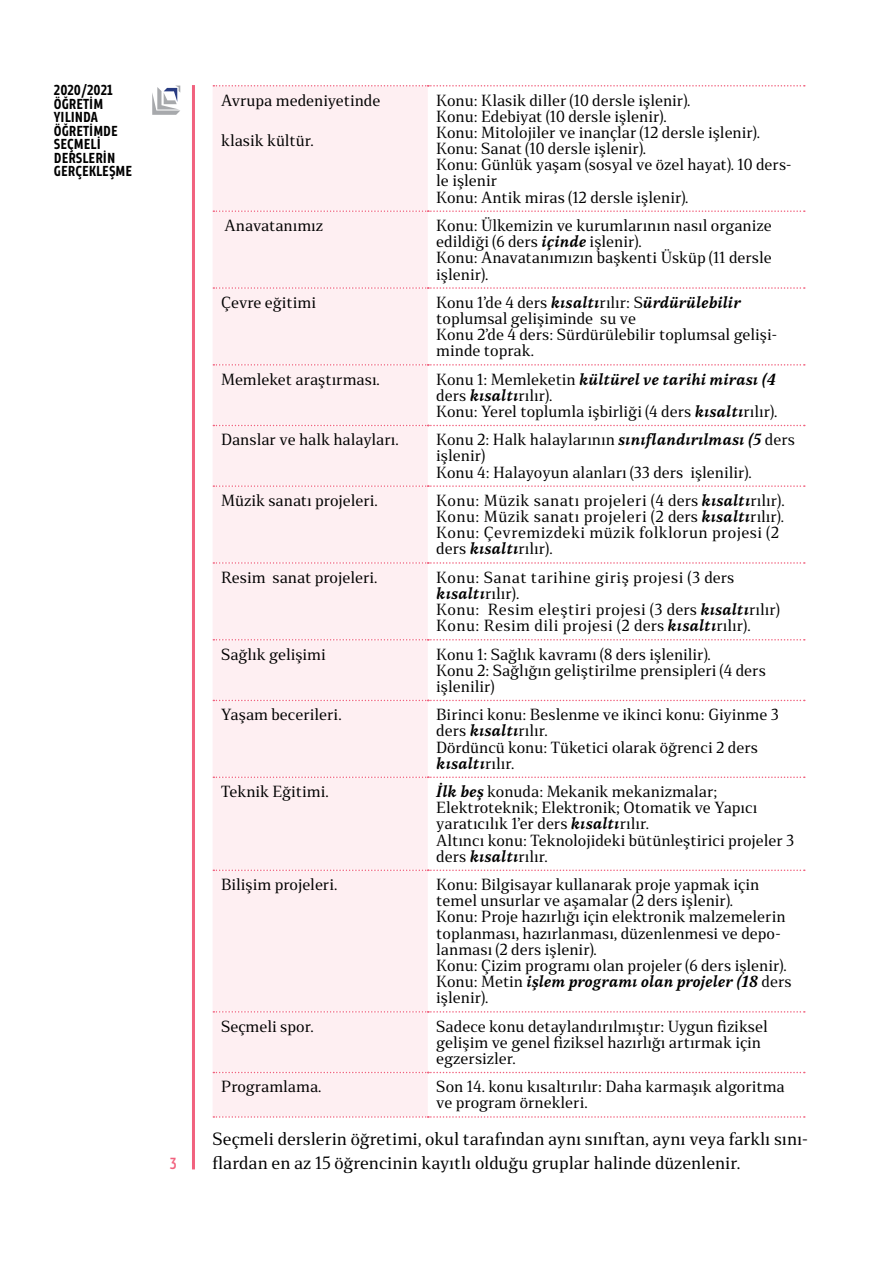
<style>
.page{position:relative;width:893px;height:1263px;background:#fff}
.page>*{position:absolute;margin:0;border:0;box-sizing:border-box;transform-origin:0 0}
.t1{font:16.5px/24px "Stobi Serif";color:#000}
.t2{font:15px/16.2px "Stobi Serif";color:#000}
.t3{font:15px/16.2px "Stobi Serif";letter-spacing:.03em;color:#000}
.t4{font:700 15px "Stobi Serif It";color:#000}
.t5{font:500 15px "Stobi Sans Cn";color:#f1627e}
.t6{font:700 13.5px/13.5px "Stobi Sans Cn";color:#000}
.s1{font-family:"Stobi Serif It";font-weight:700}
.s2{font-family:"Stobi Serif";font-weight:400}
</style>
<div class="page">
<hr style="left:192px;top:85px;width:3px;height:1084px;background:#f1627e">
<svg style="left:152px;top:86px;width:28px;height:29px"></svg>
<div style="left:213px;top:87px;width:215px;height:1029px;background:#feeff2"></div>
<svg style="left:213px;top:85px;width:592px;height:2px"></svg>
<svg style="left:213px;top:210px;width:592px;height:2px"></svg>
<svg style="left:213px;top:287px;width:592px;height:2px"></svg>
<svg style="left:213px;top:364px;width:592px;height:2px"></svg>
<svg style="left:213px;top:425px;width:592px;height:1px"></svg>
<svg style="left:213px;top:485px;width:592px;height:2px"></svg>
<svg style="left:213px;top:562px;width:592px;height:2px"></svg>
<svg style="left:213px;top:639px;width:592px;height:1px"></svg>
<svg style="left:213px;top:700px;width:592px;height:1px"></svg>
<svg style="left:213px;top:776px;width:592px;height:2px"></svg>
<svg style="left:213px;top:869px;width:592px;height:2px"></svg>
<svg style="left:213px;top:1011px;width:592px;height:2px"></svg>
<svg style="left:213px;top:1072px;width:592px;height:1px"></svg>
<svg style="left:213px;top:1116px;width:592px;height:2px"></svg>
<p class="t6" style="left:54px;top:83px;width:80px">2020/2021<br>ÖĞRETİM<br>YILINDA<br>ÖĞRETİMDE<br>SEÇMELİ<br>DERSLERİN<br>GERÇEKLEŞME</p>
<p class="t2" style="left:221px;top:92px;width:161px">Avrupa medeniyetinde</p>
<p class="t2" style="left:221px;top:132px;width:94px">klasik kültür.</p>
<p class="t2" style="left:436px;top:92px;width:357px">Konu: Klasik diller (10 dersle işlenir).<br>Konu: Edebiyat (10 dersle işlenir).<br>Konu: Mitolojiler ve inançlar (12 dersle işlenir).<br>Konu: Sanat (10 dersle işlenir).<br>Konu: Günlük yaşam (sosyal ve özel hayat). 10 ders&shy;le işlenir<br>Konu: Antik miras (12 dersle işlenir).</p>
<p class="t5" style="left:170px;top:1153px;width:8px">3</p>
<p class="t2" style="left:225px;top:217px;width:100px">Anavatanımız</p>
<p class="t2" style="left:436px;top:217px;width:337px">Konu: Ülkemizin ve kurumlarının nasıl organize edildiği (6 ders <span class="s1">içinde</span> işlenir).<br>Konu: Anavatanımızın başkenti Üsküp (11 dersle işlenir).</p>
<p class="t2" style="left:221px;top:294px;width:97px">Çevre eğitimi</p>
<p class="t2" style="left:436px;top:294px;width:342px">Konu 1’de 4 ders <span class="s1">kısaltı</span>rılır: S<span class="s1">ürdürülebilir </span>toplumsal gelişiminde su ve<br>Konu 2’de 4 ders: Sürdürülebilir toplumsal gelişi&shy;minde toprak.</p>
<p class="t2" style="left:221px;top:371px;width:160px">Memleket araştırması.</p>
<p class="t4" style="left:436px;top:369px;width:342px"><span class="s2">Konu 1: Memleketin</span> kültürel ve tarihi mirası (4</p>
<p class="t2" style="left:436px;top:387px;width:342px">ders <span class="s1">kısaltı</span>rılır).<br>Konu: Yerel toplumla işbirliği (4 ders <span class="s1">kısaltı</span>rılır).</p>
<p class="t2" style="left:221px;top:431px;width:179px">Danslar ve halk halayları.</p>
<p class="t2" style="left:436px;top:431px;width:360px">Konu 2: Halk halaylarının <span class="s1">sınıflandırılması (5</span> ders işlenir)<br>Konu 4: Halayoyun alanları (33 ders işlenilir).</p>
<p class="t2" style="left:221px;top:492px;width:158px">Müzik sanatı projeleri.</p>
<p class="t3" style="left:436px;top:492px;width:350px">Konu: Müzik sanatı projeleri (4 ders <span class="s1">kısaltı</span>rılır).<br>Konu: Müzik sanatı projeleri (2 ders <span class="s1">kısaltı</span>rılır).<br>Konu: Çevremizdeki müzik folklorun projesi (2 ders <span class="s1">kısaltı</span>rılır).</p>
<p class="t2" style="left:221px;top:569px;width:158px">Resim sanat projeleri.</p>
<p class="t3" style="left:436px;top:569px;width:300px">Konu: Sanat tarihine giriş projesi (3 ders</p>
<p class="t4" style="left:436px;top:583px;width:85px">kısaltı<span class="s2">rılır).</span></p>
<p class="t3" style="left:436px;top:601px;width:345px">Konu: Resim eleştiri projesi (3 ders <span class="s1">kısaltı</span>rılır)<br>Konu: Resim dili projesi (2 ders <span class="s1">kısaltı</span>rılır).</p>
<p class="t2" style="left:221px;top:645px;width:106px">Sağlık gelişimi</p>
<p class="t2" style="left:436px;top:645px;width:331px">Konu 1: Sağlık kavramı (8 ders işlenilir).<br>Konu 2: Sağlığın geliştirilme prensipleri (4 ders işlenilir)</p>
<p class="t2" style="left:221px;top:706px;width:122px">Yaşam becerileri.</p>
<p class="t2" style="left:436px;top:706px;width:344px">Birinci konu: Beslenme ve ikinci konu: Giyinme 3 ders <span class="s1">kısaltı</span>rılır.<br>Dördüncü konu: Tüketici olarak öğrenci 2 ders</p>
<p class="t4" style="left:436px;top:753px;width:80px">kısaltı<span class="s2">rılır.</span></p>
<p class="t2" style="left:221px;top:783px;width:109px">Teknik Eğitimi.</p>
<p class="t2" style="left:436px;top:783px;width:359px"><span class="s1">İlk beş</span> konuda: Mekanik mekanizmalar; Elektroteknik; Elektronik; Otomatik ve Yapıcı yaratıcılık 1’er ders <span class="s1">kısaltı</span>rılır.<br>Altıncı konu: Teknolojideki bütünleştirici projeler 3 ders <span class="s1">kısaltı</span>rılır.</p>
<p class="t2" style="left:221px;top:876px;width:118px">Bilişim projeleri.</p>
<p class="t2" style="left:436px;top:876px;width:352px">Konu: Bilgisayar kullanarak proje yapmak için temel unsurlar ve aşamalar (2 ders işlenir).<br>Konu: Proje hazırlığı için elektronik malzemelerin toplanması, hazırlanması, düzenlenmesi ve depo&shy;lanması (2 ders işlenir).<br>Konu: Çizim programı olan projeler (6 ders işlenir).</p>
<p class="t4" style="left:436px;top:971px;width:357px"><span class="s2">Konu: Metin</span> işlem programı olan projeler (18 <span class="s2">ders</span></p>
<p class="t2" style="left:436px;top:989px;width:53px">işlenir).</p>
<p class="t2" style="left:221px;top:1017px;width:94px">Seçmeli spor.</p>
<p class="t2" style="left:436px;top:1017px;width:333px">Sadece konu detaylandırılmıştır: Uygun fiziksel gelişim ve genel fiziksel hazırlığı artırmak için egzersizler.</p>
<p class="t2" style="left:221px;top:1078px;width:102px">Programlama.</p>
<p class="t2" style="left:436px;top:1078px;width:350px">Son 14. konu kısaltırılır: Daha karmaşık algoritma ve program örnekleri.</p>
<p class="t1" style="left:213px;top:1126px;width:597px">Seçmeli derslerin öğretimi, okul tarafından aynı sınıftan, aynı veya farklı sını&shy;flardan en az 15 öğrencinin kayıtlı olduğu gruplar halinde düzenlenir.</p>
</div>
